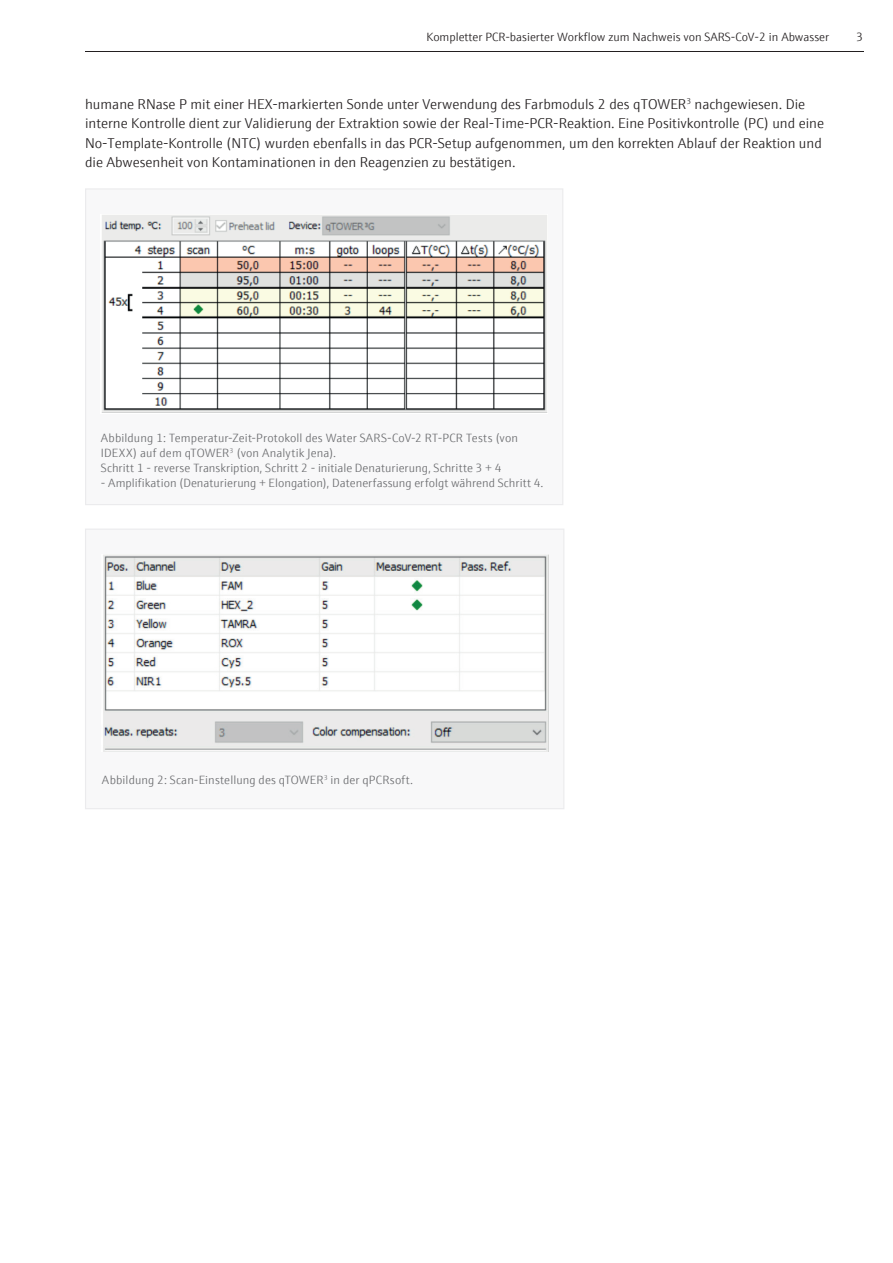
<style>
.page{position:relative;width:893px;height:1263px;background:#fff}
.page>*{position:absolute;margin:0;border:0;box-sizing:border-box;transform-origin:0 0}
.t1{font:300 14.25px/19.5px "E+H Sans";color:#231f20}
.t2{font:300 12px/15px "E+H Sans";letter-spacing:.01em;color:#6c6d70}
.t3{font:300 12px "E+H Sans";color:#231f20}
</style>
<div class="page">
<svg style="left:85px;top:188px;width:478px;height:317px"></svg>
<img style="left:101px;top:214px;width:446px;height:199px">
<svg style="left:85px;top:529px;width:479px;height:280px"></svg>
<img style="left:102px;top:554px;width:446px;height:197px">
<hr style="left:85px;top:51px;width:778px;height:1px;background:#231f20">
<p class="t3" style="left:426px;top:29px;width:404px">Kompletter PCR-basierter Workflow zum Nachweis von SARS-CoV-2 in Abwasser</p>
<p class="t3" style="left:856px;top:29px;width:8px">3</p>
<p class="t1" style="left:85px;top:93px;width:740px">humane RNase P mit einer HEX-markierten Sonde unter Verwendung des Farbmoduls 2 des qTOWER<sup>3</sup> nachgewiesen. Die interne Kontrolle dient zur Validierung der Extraktion sowie der Real-Time-PCR-Reaktion. Eine Positivkontrolle (PC) und eine No-Template-Kontrolle (NTC) wurden ebenfalls in das PCR-Setup aufgenommen, um den korrekten Ablauf der Reaktion und die Abwesenheit von Kontaminationen in den Reagenzien zu bestätigen.</p>
<p class="t2" style="left:101px;top:430px;width:419px">Abbildung 1: Temperatur-Zeit-Protokoll des Water SARS-CoV-2 RT-PCR Tests (von<br>IDEXX) auf dem qTOWER<sup>3</sup> (von Analytik Jena).<br>Schritt 1 - reverse Transkription, Schritt 2 - initiale Denaturierung, Schritte 3 + 4</p>
<p class="t2" style="left:101px;top:475px;width:444px">- Amplifikation (Denaturierung + Elongation), Datenerfassung erfolgt während Schritt 4.</p>
<p class="t2" style="left:102px;top:772px;width:313px">Abbildung 2: Scan-Einstellung des qTOWER<sup>3</sup> in der qPCRsoft.</p>
</div>
